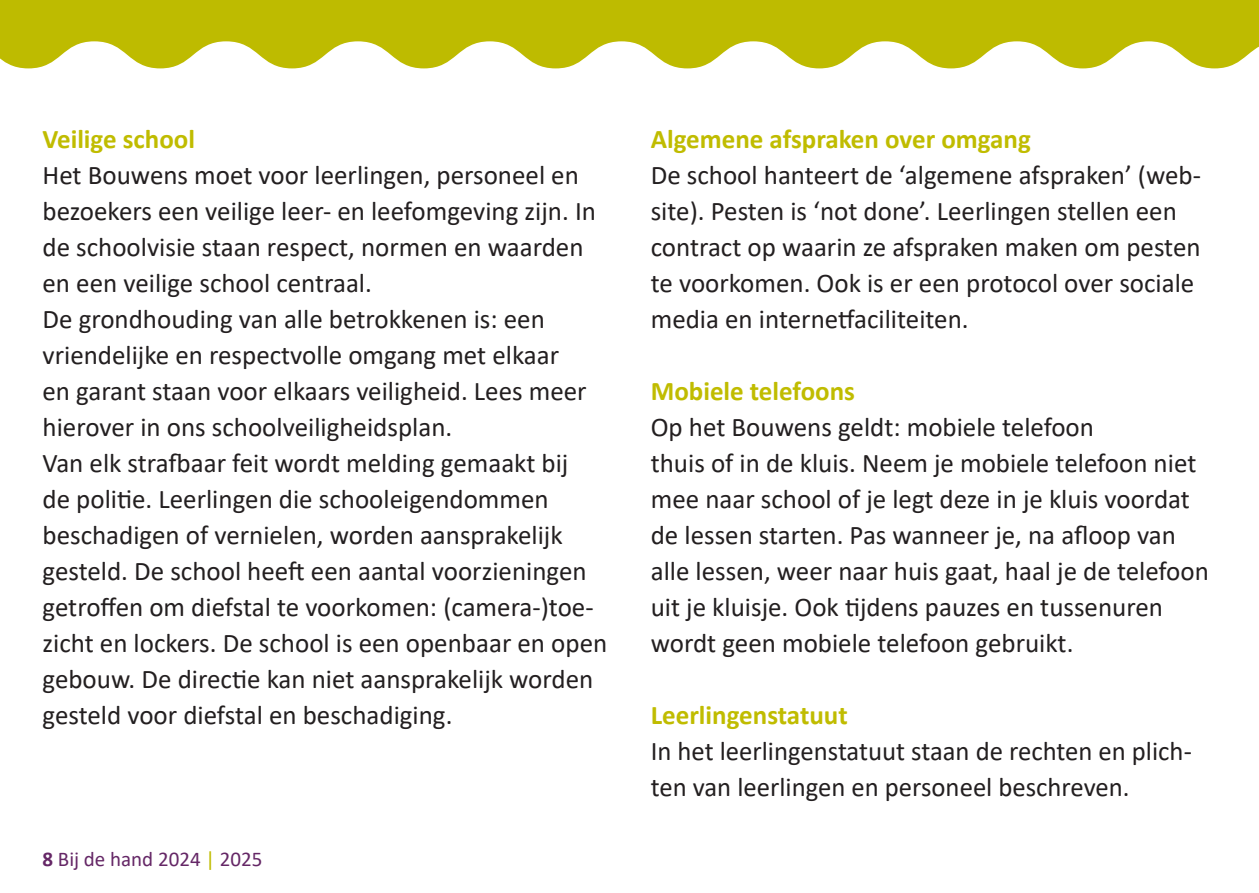
<style>
.page{position:relative;width:1259px;height:893px;background:#fff}
.page>*{position:absolute;margin:0;border:0;box-sizing:border-box;transform-origin:0 0}
.t1{font:27px/36px "Calibri";color:#231f20}
.Kop_paars_geen_inhoud{font:700 27px "Calibri";color:#c0bc00}
.Inhoud_kopjes_paars{font:700 27px "Calibri";color:#c0bc00}
.t2{font:21px "Calibri";color:#652766}
.s1{font-weight:700}
.s2{color:#c0bc00}
</style>
<div class="page">
<svg style="left:0;top:0;width:1259px;height:69px;fill:#bebb00"></svg>
<p class="Kop_paars_geen_inhoud" style="left:43px;top:120px;width:154px">Veilige school</p>
<p class="t1" style="left:43px;top:156px;width:555px">Het Bouwens moet voor leerlingen, personeel en bezoekers een veilige leer- en leefomgeving zijn. In de schoolvisie staan respect, normen en waarden en een veilige school centraal.<br>De grondhouding van alle betrokkenen is: een vriendelijke en respectvolle omgang met elkaar</p>
<p class="t1" style="left:43px;top:372px;width:546px">en garant staan voor elkaars veiligheid. Lees meer hierover in ons schoolveiligheidsplan.</p>
<p class="t1" style="left:43px;top:444px;width:566px">Van elk strafbaar feit wordt melding gemaakt bij<br>de politie. Leerlingen die schooleigendommen beschadigen of vernielen, worden aansprakelijk gesteld. De school heeft een aantal voorzieningen getroffen om diefstal te voorkomen: (camera-)toe&shy;zicht en lockers. De school is een openbaar en open gebouw. De directie kan niet aansprakelijk worden gesteld voor diefstal en beschadiging.</p>
<p class="t2" style="left:43px;top:845px;width:221px"><span class="s1">8</span> Bij de hand 2024 <span class="s2">|</span> 2025</p>
<p class="Kop_paars_geen_inhoud" style="left:651px;top:120px;width:382px">Algemene afspraken over omgang</p>
<p class="t1" style="left:651px;top:156px;width:552px">De school hanteert de ‘algemene afspraken’ (web&shy;site). Pesten is ‘not done’. Leerlingen stellen een contract op waarin ze afspraken maken om pesten te voorkomen. Ook is er een protocol over sociale media en internetfaciliteiten.</p>
<p class="Kop_paars_geen_inhoud" style="left:651px;top:372px;width:206px">Mobiele telefoons</p>
<p class="t1" style="left:651px;top:408px;width:559px">Op het Bouwens geldt: mobiele telefoon<br>thuis of in de kluis. Neem je mobiele telefoon niet mee naar school of je legt deze in je kluis voordat de lessen starten. Pas wanneer je, na afloop van alle lessen, weer naar huis gaat, haal je de telefoon uit je kluisje. Ook tijdens pauzes en tussenuren wordt geen mobiele telefoon gebruikt.</p>
<p class="Inhoud_kopjes_paars" style="left:651px;top:696px;width:198px">Leerlingenstatuut</p>
<p class="t1" style="left:651px;top:732px;width:542px">In het leerlingenstatuut staan de rechten en plich&shy;ten van leerlingen en personeel beschreven.</p>
</div>
